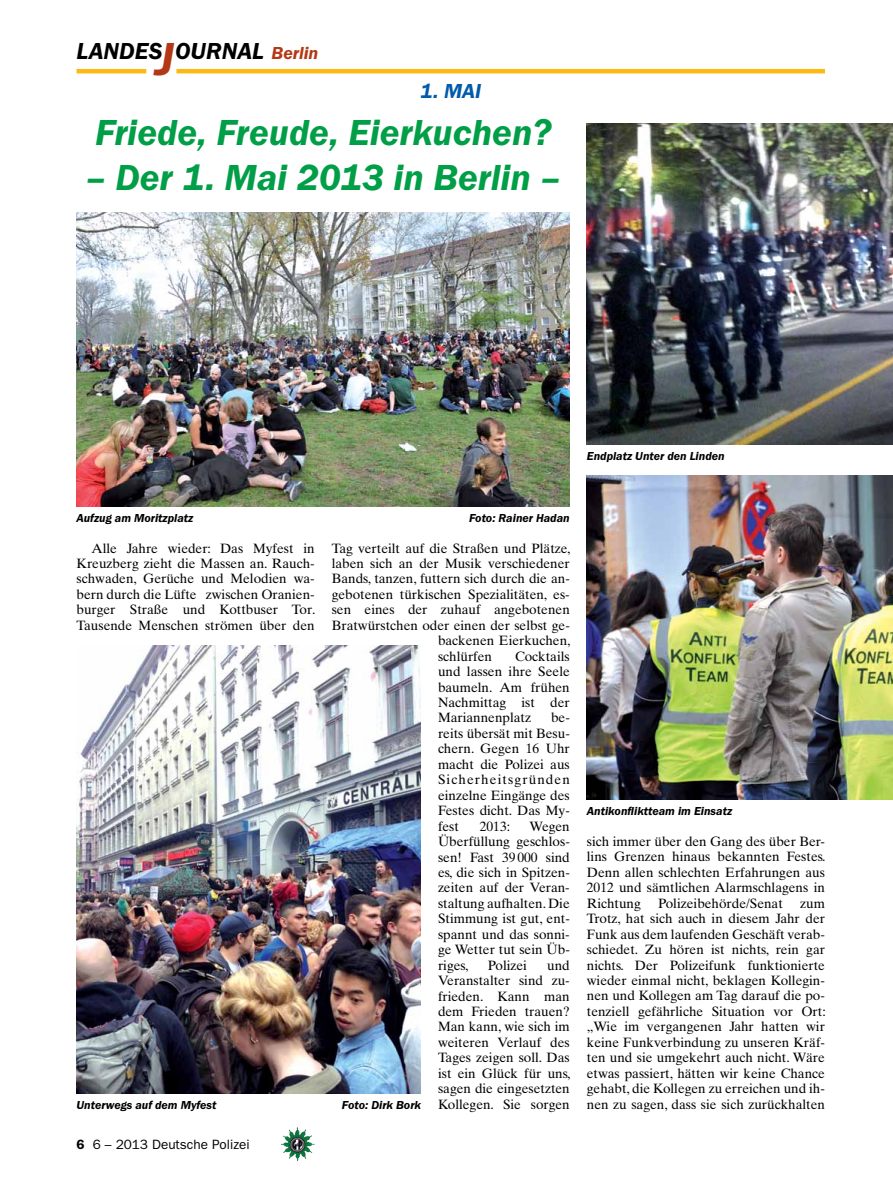
<style>
.page{position:relative;width:893px;height:1191px;background:#fff}
.page>*{position:absolute;margin:0;border:0;box-sizing:border-box;transform-origin:0 0}
.t1{font:italic 600 37.5px "Franklin Gothic Itc T";color:#009f47}
.t2{font:italic 600 24px "Franklin Gothic Itc T";color:#000}
.t3{font:italic 600 21px "Franklin Gothic Itc T";color:#005baa}
.t4{font:13.5px/15.5px "Times Ten";color:#000;text-align:justify}
.t5{font:13.5px "Franklin Gothic";color:#000}
.t6{font:italic 600 12px "Franklin Gothic Itc T";color:#000}
.s1{font-size:48px;color:#b33916}
.s2{font-size:18px;color:#b33916}
.s3{font-weight:600}
</style>
<div class="page">
<hr style="left:77px;top:69px;width:69px;height:4px;background:#fdb913">
<hr style="left:176px;top:69px;width:649px;height:4px;background:#fdb913">
<img style="left:281px;top:1128px;width:16px;height:24px">
<img style="left:587px;top:124px;width:306px;height:320px">
<img style="left:77px;top:212px;width:493px;height:294px">
<img style="left:77px;top:645px;width:344px;height:448px">
<img style="left:587px;top:475px;width:306px;height:325px">
<h2 class="t2" style="left:77px;top:37px;width:243px">LANDES<span class="s1">J</span>OURNAL <span class="s2">Berlin</span></h2>
<h3 class="t3" style="left:420px;top:79px;width:53px">1. Mai</h3>
<h1 class="t1" style="left:95px;top:110px;width:458px">Friede, Freude, Eierkuchen?</h1>
<h1 class="t1" style="left:86px;top:155px;width:476px">– Der 1. Mai 2013 in Berlin –</h1>
<p class="t6" style="left:587px;top:449px;width:139px">Endplatz Unter den Linden</p>
<p class="t6" style="left:77px;top:510px;width:118px">Aufzug am Moritzplatz</p>
<p class="t6" style="left:469px;top:510px;width:102px">Foto: Rainer Hadan</p>
<p class="t4" style="left:77px;top:540px;width:240px;text-indent:15px">Alle Jahre wieder: Das Myfest in Kreuzberg zieht die Massen an. Rauch&shy;schwaden, Gerüche und Melodien wa&shy;bern durch die Lüfte zwischen Oranien&shy;burger Straße und Kottbuser Tor.<br>Tausende Menschen strömen über den</p>
<p class="t4" style="left:332px;top:540px;width:240px">Tag verteilt auf die Straßen und Plätze,</p>
<p class="t4" style="left:332px;top:555px;width:240px">laben sich an der Musik verschiedener</p>
<p class="t4" style="left:332px;top:571px;width:240px">Bands, tanzen, futtern sich durch die an-</p>
<p class="t4" style="left:332px;top:586px;width:240px">gebotenen türkischen Spezialitäten, es-</p>
<p class="t4" style="left:332px;top:602px;width:240px">sen eines der zuhauf angebotenen</p>
<p class="t4" style="left:332px;top:617px;width:240px">Bratwürstchen oder einen der selbst ge-</p>
<p class="t4" style="left:438px;top:633px;width:134px">backenen Eierkuchen,</p>
<p class="t4" style="left:438px;top:648px;width:56px">schlürfen</p>
<p class="t4" style="left:438px;top:648px;width:133px;text-indent:77px">Cocktails und lassen ihre Seele baumeln. Am frühen Nachmittag ist der Mariannenplatz</p>
<p class="t4" style="left:438px;top:710px;width:133px;text-indent:113px">be&shy;reits übersät mit Besu&shy;chern. Gegen 16 Uhr macht die Polizei aus Sicherheitsgründen einzelne Eingänge des Festes dicht. Das My&shy;fest</p>
<p class="t4" style="left:480px;top:818px;width:32px">2013:</p>
<p class="t4" style="left:438px;top:818px;width:133px;text-indent:92px">Wegen Überfüllung geschlos&shy;sen! Fast 39000 sind es, die sich in Spitzen&shy;zeiten auf der Veran&shy;staltung aufhalten. Die Stimmung ist gut, ent&shy;spannt und das sonni&shy;ge Wetter tut sein Üb&shy;riges,</p>
<p class="t4" style="left:438px;top:957px;width:134px;text-indent:109px">und Veranstalter sind zu&shy;frieden. Kann man dem Frieden trauen?<br>Man kann, wie sich im weiteren Verlauf des Tages zeigen soll. Das ist ein Glück für uns, sagen die eingesetzten Kollegen. Sie sorgen</p>
<p class="t4" style="left:488px;top:957px;width:41px">Polizei</p>
<p class="t6" style="left:77px;top:1098px;width:142px">Unterwegs auf dem Myfest</p>
<p class="t6" style="left:342px;top:1098px;width:81px">Foto: Dirk Bork</p>
<p class="t5" style="left:77px;top:1136px;width:175px"><span class="s3">6</span> 6 – 2013 Deutsche Polizei</p>
<p class="t6" style="left:587px;top:804px;width:147px">Antikonfliktteam im Einsatz</p>
<p class="t4" style="left:587px;top:833px;width:240px">sich immer über den Gang des über Ber&shy;lins Grenzen hinaus bekannten Festes.<br>Denn allen schlechten Erfahrungen aus 2012 und sämtlichen Alarmschlagens in Richtung</p>
<p class="t4" style="left:658px;top:895px;width:126px">Polizeibehörde/Senat</p>
<p class="t4" style="left:587px;top:895px;width:240px;text-indent:213px">zum Trotz, hat sich auch in diesem Jahr der Funk aus dem laufenden Geschäft verab&shy;schiedet. Zu hören ist nichts, rein gar nichts. Der Polizeifunk funktionierte wieder einmal nicht, beklagen Kollegin&shy;nen und Kollegen am Tag darauf die po&shy;tenziell gefährliche Situation vor Ort: „Wie im vergangenen Jahr hatten wir keine Funkverbindung zu unseren Kräf&shy;ten und sie umgekehrt auch nicht. Wäre etwas passiert, hätten wir keine Chance gehabt, die Kollegen zu erreichen und ih&shy;nen zu sagen, dass sie sich zurückhalten</p>
</div>
